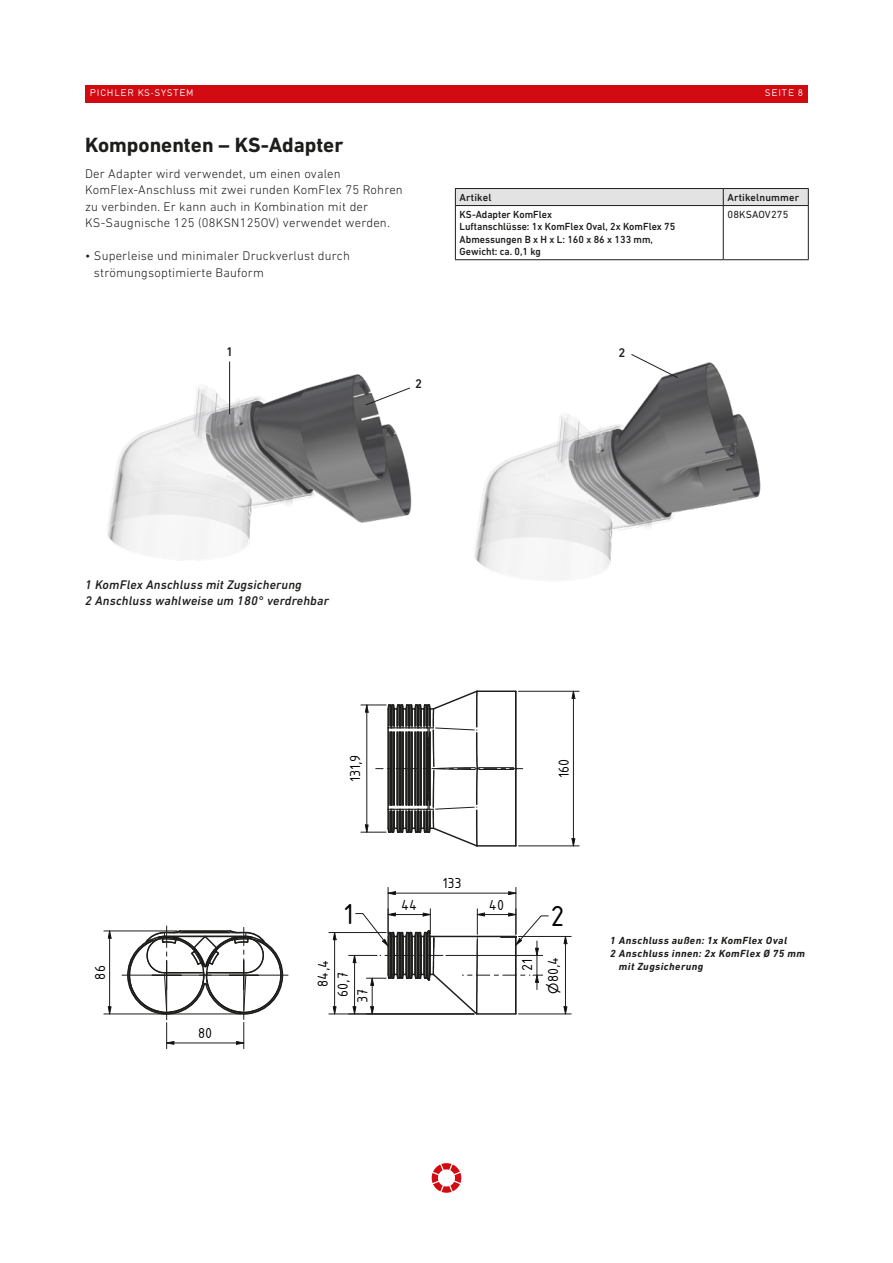
<style>
.page{position:relative;width:893px;height:1263px;background:#fff}
.page>*{position:absolute;margin:0;border:0;box-sizing:border-box;transform-origin:0 0}
.t1{font:31.35px "ISOCPEUR";color:#000}
.t2{font:700 21px "DIN Next LT Pro";color:#1d1d1b}
.t3{font:15.6px/26px "ISOCPEUR";color:#000;text-align:right}
.t4{font:300 12.75px/16.5px "DIN Next LT Pro";letter-spacing:.015em;color:#1d1d1b}
.t5{font:italic 500 12.75px/16.5px "DIN Next LT Pro";letter-spacing:.015em;color:#1d1d1b}
.t6{font:500 12.75px "DIN Next LT Pro";color:#1d1d1b}
.t7{font:500 10.5px/12.6px "DIN Next LT Pro";color:#1d1d1b;scale:.96 1}
.t8{font:italic 700 10.5px "DIN Next LT Pro";letter-spacing:.045em;color:#1d1d1b}
.t9{font:500 10.5px "DIN Next LT Pro";color:#1d1d1b}
.t10{font:10.5px "DIN Next LT Pro";letter-spacing:.015em;color:#1d1d1b}
.t11{font:9px "DIN17 SB";letter-spacing:.1em;color:#fff}
.s1{font-family:"AIGDT";font-size:13.2px}
</style>
<div class="page">
<div style="left:85px;top:85px;width:723px;height:17px;background:#d20a11"></div>
<svg style="left:432px;top:1163px;width:29px;height:30px"></svg>
<hr style="left:455px;top:188px;width:268px;height:1px;background:#1d1d1b">
<hr style="left:723px;top:188px;width:86px;height:1px;background:#1d1d1b">
<svg style="left:455px;top:189px;width:354px;height:70px"></svg>
<hr style="left:455px;top:205px;width:268px;height:1px;background:#1d1d1b">
<hr style="left:455px;top:206px;width:1px;height:53px;background:#1d1d1b">
<hr style="left:723px;top:205px;width:86px;height:1px;background:#1d1d1b">
<hr style="left:723px;top:206px;width:1px;height:53px;background:#1d1d1b">
<hr style="left:808px;top:206px;width:1px;height:53px;background:#1d1d1b">
<hr style="left:455px;top:259px;width:268px;height:1px;background:#1d1d1b">
<hr style="left:723px;top:259px;width:86px;height:1px;background:#1d1d1b">
<img style="left:107px;top:361px;width:305px;height:198px">
<img style="left:474px;top:362px;width:287px;height:218px">
<svg style="left:387px;top:891px;width:9px;height:4px"></svg>
<svg style="left:508px;top:891px;width:9px;height:4px"></svg>
<hr style="left:395px;top:893px;width:114px;height:1px;background:#1d1d1b">
<hr style="left:388px;top:887px;width:1px;height:46px;background:#1d1d1b">
<hr style="left:515px;top:887px;width:1px;height:47px;background:#1d1d1b">
<svg style="left:571px;top:838px;width:5px;height:9px"></svg>
<svg style="left:571px;top:690px;width:5px;height:9px"></svg>
<hr style="left:573px;top:698px;width:1px;height:141px;background:#1d1d1b">
<hr style="left:518px;top:845px;width:61px;height:1px;background:#1d1d1b">
<hr style="left:518px;top:691px;width:61px;height:1px;background:#1d1d1b">
<hr style="left:122px;top:975px;width:45px;height:1px;background:#1d1d1b">
<hr style="left:244px;top:975px;width:44px;height:1px;background:#1d1d1b">
<svg style="left:563px;top:937px;width:5px;height:7px"></svg>
<svg style="left:563px;top:1006px;width:5px;height:9px"></svg>
<hr style="left:565px;top:944px;width:1px;height:63px;background:#1d1d1b">
<hr style="left:518px;top:1013px;width:53px;height:1px;background:#1d1d1b">
<hr style="left:518px;top:936px;width:53px;height:1px;background:#1d1d1b">
<svg style="left:332px;top:1006px;width:5px;height:9px"></svg>
<svg style="left:332px;top:933px;width:5px;height:8px"></svg>
<hr style="left:334px;top:940px;width:1px;height:67px;background:#1d1d1b">
<hr style="left:329px;top:932px;width:57px;height:1px;background:#1d1d1b">
<hr style="left:329px;top:1013px;width:145px;height:1px;background:#1d1d1b">
<svg style="left:361px;top:690px;width:162px;height:157px"></svg>
<svg style="left:107px;top:931px;width:5px;height:8px"></svg>
<svg style="left:107px;top:1006px;width:5px;height:9px"></svg>
<hr style="left:109px;top:938px;width:1px;height:69px;background:#1d1d1b">
<svg style="left:125px;top:926px;width:161px;height:123px"></svg>
<hr style="left:104px;top:930px;width:62px;height:1px;background:#1d1d1b">
<hr style="left:167px;top:1013px;width:74px;height:1px;background:#1d1d1b">
<hr style="left:104px;top:1013px;width:62px;height:1px;background:#1d1d1b">
<svg style="left:349px;top:909px;width:200px;height:106px"></svg>
<hr style="left:229px;top:361px;width:1px;height:53px;background:#1d1d1b">
<svg style="left:365px;top:387px;width:46px;height:19px"></svg>
<svg style="left:630px;top:354px;width:49px;height:25px"></svg>
<p class="t11" style="left:90px;top:87px;width:106px">PICHLER KS-SYSTEM</p>
<p class="t11" style="left:765px;top:87px;width:40px">SEITE 8</p>
<h2 class="t2" style="left:85px;top:132px;width:260px">Komponenten – KS-Adapter</h2>
<p class="t4" style="left:85px;top:165px;width:319px">Der Adapter wird verwendet, um einen ovalen KomFlex-Anschluss mit zwei runden KomFlex 75 Rohren zu verbinden. Er kann auch in Kombination mit der KS-Saugnische 125 (08KSN125OV) verwendet werden.</p>
<p class="t4" style="left:94px;top:247px;width:258px;text-indent:-9px">• Superleise und minimaler Druckverlust durch strömungsoptimierte Bauform</p>
<p class="t9" style="left:460px;top:191px;width:33px">Artikel</p>
<p class="t9" style="left:727px;top:191px;width:73px">Artikelnummer</p>
<p class="t7" style="left:460px;top:208px;width:226px">KS-Adapter KomFlex<br>Luftanschlüsse: 1x KomFlex Oval, 2x KomFlex 75<br>Abmessungen B x H x L: 160 x 86 x 133 mm,<br>Gewicht: ca. 0,1 kg</p>
<p class="t10" style="left:727px;top:208px;width:62px">08KSAOV275</p>
<p class="t6" style="left:226px;top:344px;width:8px">1</p>
<p class="t6" style="left:618px;top:345px;width:8px">2</p>
<p class="t6" style="left:415px;top:377px;width:8px">2</p>
<p class="t5" style="left:85px;top:576px;width:245px">1 KomFlex Anschluss mit Zugsicherung<br>2 Anschluss wahlweise um 180° verdrehbar</p>
<p class="t3" style="left:87px;top:979px;width:16px;rotate:-90deg">86</p>
<p class="t3" style="left:198px;top:1020px;width:16px">80</p>
<p class="t3" style="left:342px;top:782px;width:29px;rotate:-90deg">131,9</p>
<p class="t3" style="left:442px;top:870px;width:21px">133</p>
<p class="t3" style="left:550px;top:778px;width:21px;rotate:-90deg">160</p>
<p class="t3" style="left:401px;top:891px;width:18px">44</p>
<p class="t3" style="left:489px;top:891px;width:17px">40</p>
<h1 class="t1" style="left:343px;top:893px;width:12px">1</h1>
<h1 class="t1" style="left:551px;top:896px;width:16px">2</h1>
<p class="t3" style="left:313px;top:997px;width:39px;line-height:19.8px;text-align:left;text-indent:10px;rotate:-90deg">84,4<br>60,7</p>
<p class="t3" style="left:349px;top:1003px;width:16px;rotate:-90deg">37</p>
<p class="t3" style="left:514px;top:994px;width:39px;rotate:-90deg">21 <span class="s1">n</span>80,4</p>
<p class="t8" style="left:610px;top:934px;width:178px">1 Anschluss außen: 1x KomFlex Oval</p>
<p class="t8" style="left:610px;top:947px;width:196px">2 Anschluss innen: 2x KomFlex Ø 75 mm</p>
<p class="t8" style="left:619px;top:960px;width:86px">mit Zugsicherung</p>
</div>
